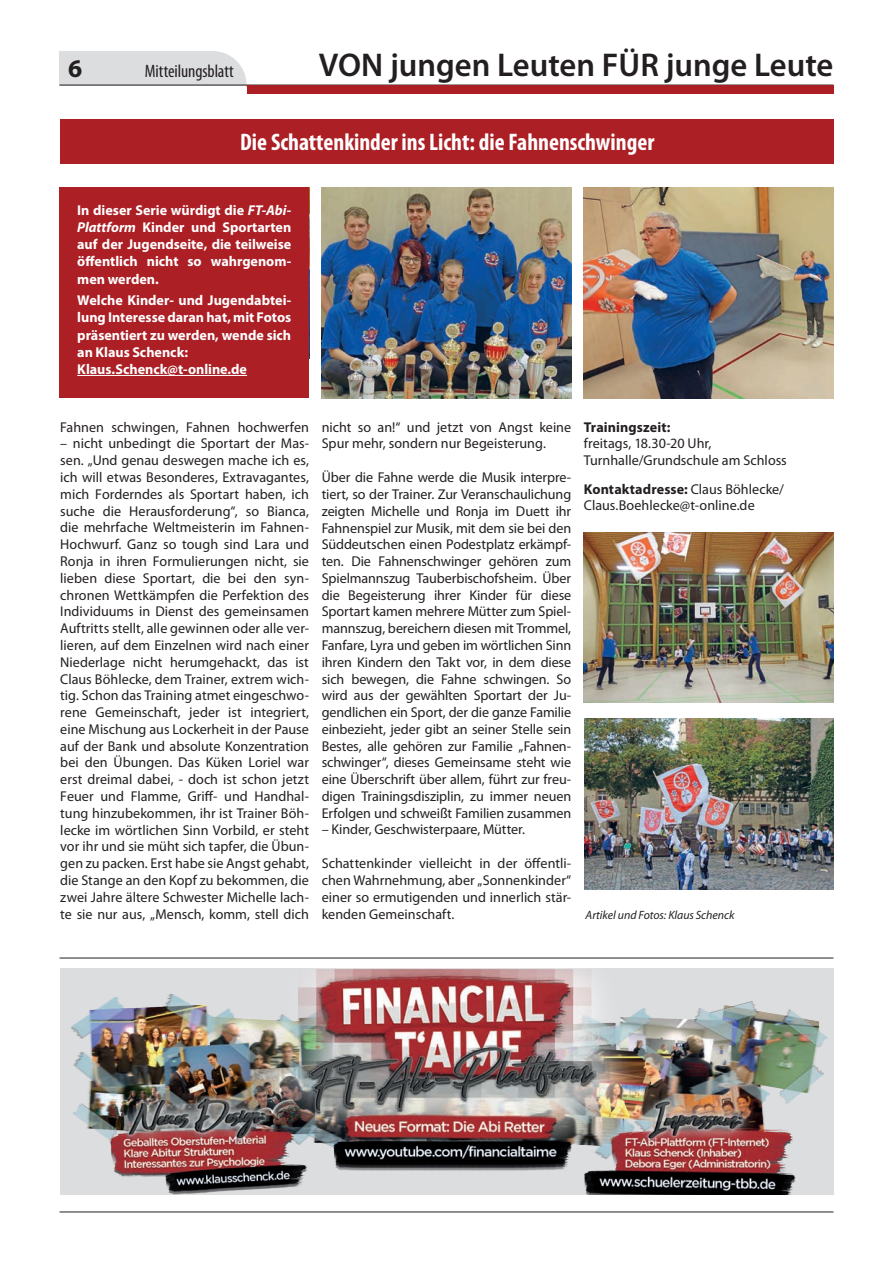
<style>
.page{position:relative;width:893px;height:1263px;background:#fff}
.page>*{position:absolute;margin:0;border:0;box-sizing:border-box;transform-origin:0 0}
.t1{font:600 33px "Myriad Pro";color:#231f20}
.t2{font:700 25.5px "Myriad Pro";color:#231f20}
.t3{font:700 condensed 24px "Myriad Pro";color:#fff}
.t4{font:condensed 18px "Myriad Pro";letter-spacing:-.005em;color:#231f20}
.t5{font:14.25px/16.8px "Myriad Pro";color:#231f20;text-align:justify}
.t6{font:700 14.25px/17.2px "Myriad Pro";color:#fff;text-align:justify}
.t7{font:700 14.25px "Myriad Pro";letter-spacing:.005em;color:#231f20}
.t8{font:italic 12px "Myriad Pro";letter-spacing:-.005em;color:#231f20}
.s1{font-style:italic}
.s2{font-weight:700}
</style>
<div class="page">
<hr style="left:60px;top:1211px;width:773px;height:1px;background:#231f20">
<svg style="left:60px;top:51px;width:773px;height:43px"></svg>
<div style="left:60px;top:119px;width:773px;height:45px;background:#ab1f25"></div>
<img style="left:60px;top:968px;width:773px;height:227px">
<hr style="left:60px;top:958px;width:773px;height:1px;background:#231f20">
<img style="left:322px;top:187px;width:249px;height:211px">
<img style="left:584px;top:187px;width:249px;height:211px">
<img style="left:584px;top:532px;width:249px;height:171px">
<img style="left:584px;top:719px;width:249px;height:170px">
<div style="left:60px;top:187px;width:249px;height:211px;background:#ab1f25"></div>
<hr style="left:77px;top:375px;width:170px;height:1px;background:#fff">
<h2 class="t2" style="left:68px;top:54px;width:16px">6</h2>
<p class="t4" style="left:145px;top:61px;width:91px">Mitteilungsblatt</p>
<h1 class="t1" style="left:319px;top:46px;width:516px">VON jungen Leuten FÜR junge Leute</h1>
<h3 class="t3" style="left:240px;top:129px;width:416px">Die Schattenkinder ins Licht: die Fahnenschwinger</h3>
<p class="t6" style="left:77px;top:201px;width:215px">In dieser Serie würdigt die <span class="s1">FT-Abi-Plattform</span> Kinder und Sportarten auf der Jugendseite, die teilweise öffentlich nicht so wahrgenom&shy;men werden.</p>
<p class="t6" style="left:77px;top:292px;width:215px;text-align:left">Welche Kinder- und Jugendabtei&shy;lung Interesse daran hat, mit Fotos präsentiert zu werden, wende sich an Klaus Schenck:<br>Klaus.Schenck@t-online.de</p>
<p class="t5" style="left:60px;top:419px;width:250px">Fahnen schwingen, Fahnen hochwerfen</p>
<p class="t5" style="left:60px;top:436px;width:250px">– nicht unbedingt die Sportart der Mas&shy;sen. „Und genau deswegen mache ich es, ich will etwas Besonderes, Extravagantes, mich Forderndes als Sportart haben, ich suche die Herausforderung“, so Bianca, die mehrfache Weltmeisterin im Fahnen-Hochwurf. Ganz so tough sind Lara und Ronja in ihren Formulierungen nicht, sie lieben diese Sportart, die bei den syn&shy;chronen Wettkämpfen die Perfektion des Individuums in Dienst des gemeinsamen Auftritts stellt, alle gewinnen oder alle ver&shy;lieren, auf dem Einzelnen wird nach einer Niederlage nicht herumgehackt, das ist Claus Böhlecke, dem Trainer, extrem wich&shy;tig. Schon das Training atmet eingeschwo&shy;rene Gemeinschaft, jeder ist integriert, eine Mischung aus Lockerheit in der Pause auf der Bank und absolute Konzentration bei den Übungen. Das Küken Loriel war erst dreimal dabei, - doch ist schon jetzt Feuer und Flamme, Griff- und Handhal&shy;tung hinzubekommen, ihr ist Trainer Böh&shy;lecke im wörtlichen Sinn Vorbild, er steht vor ihr und sie müht sich tapfer, die Übun&shy;gen zu packen. Erst habe sie Angst gehabt, die Stange an den Kopf zu bekommen, die zwei Jahre ältere Schwester Michelle lach&shy;te sie nur aus, „Mensch, komm, stell dich</p>
<p class="t5" style="left:322px;top:419px;width:251px">nicht so an!“ und jetzt von Angst keine<br>Spur mehr, sondern nur Begeisterung.</p>
<p class="t5" style="left:322px;top:469px;width:251px">Über die Fahne werde die Musik interpre&shy;tiert, so der Trainer. Zur Veranschaulichung zeigten Michelle und Ronja im Duett ihr Fahnenspiel zur Musik, mit dem sie bei den Süddeutschen einen Podestplatz erkämpf&shy;ten. Die Fahnenschwinger gehören zum Spielmannszug Tauberbischofsheim. Über die Begeisterung ihrer Kinder für diese Sportart kamen mehrere Mütter zum Spiel&shy;mannszug, bereichern diesen mit Trommel, Fanfare, Lyra und geben im wörtlichen Sinn ihren Kindern den Takt vor, in dem diese sich bewegen, die Fahne schwingen. So wird aus der gewählten Sportart der Ju&shy;gendlichen ein Sport, der die ganze Familie einbezieht, jeder gibt an seiner Stelle sein Bestes, alle gehören zur Familie „Fahnen&shy;schwinger“, dieses Gemeinsame steht wie eine Überschrift über allem, führt zur freu&shy;digen Trainingsdisziplin, zu immer neuen Erfolgen und schweißt Familien zusammen</p>
<p class="t5" style="left:322px;top:821px;width:205px">– Kinder, Geschwisterpaare, Mütter.</p>
<p class="t5" style="left:322px;top:855px;width:251px">Schattenkinder vielleicht in der öffentli&shy;chen Wahrnehmung, aber „Sonnenkinder“ einer so ermutigenden und innerlich stär&shy;kenden Gemeinschaft.</p>
<p class="t7" style="left:584px;top:419px;width:88px">Trainingszeit:</p>
<p class="t5" style="left:584px;top:435px;width:204px">freitags, 18.30-20 Uhr,<br>Turnhalle/Grundschule am Schloss</p>
<p class="t5" style="left:584px;top:481px;width:202px"><span class="s2">Kontaktadresse:</span> Claus Böhlecke/<br>Claus.Boehlecke@t-online.de</p>
<p class="t8" style="left:586px;top:908px;width:150px">Artikel und Fotos: Klaus Schenck</p>
</div>
